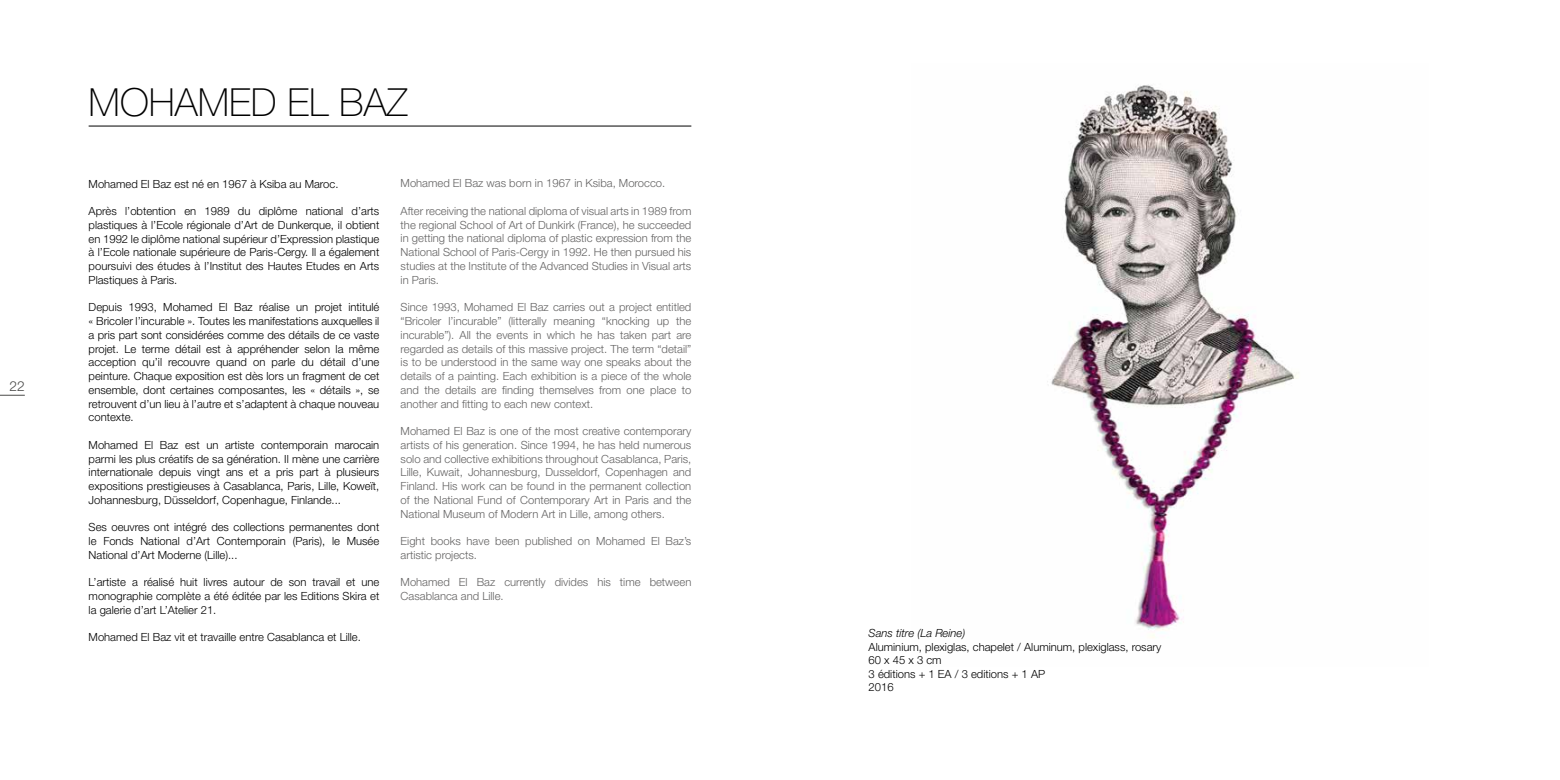
<style>
.page{position:relative;width:1560px;height:780px;background:#fff}
.page>*{position:absolute;margin:0;border:0;box-sizing:border-box;transform-origin:0 0}
.t1{font:100 38.75px "Helvetica Neue LT Pro";color:#000}
.t2{font:300 13.75px "Helvetica Neue LT Std";color:#4a4a49}
.t3{font:300 11.25px/13.8px "Helvetica Neue LT Std";color:#000;text-align:justify}
.t4{font:300 11.25px/13.8px "Helvetica Neue LT Std";color:#646363;text-align:justify}
.t5{font:italic 300 11.25px "Helvetica Neue LT Pro";color:#000}
</style>
<div class="page">
<svg style="left:0;top:395px;width:25px;height:1px"></svg>
<img style="left:1047px;top:84px;width:252px;height:554px">
<hr style="left:89px;top:126px;width:602px;height:1px;background:#000">
<p class="t2" style="left:10px;top:378px;width:17px">22</p>
<h1 class="t1" style="left:89px;top:80px;width:320px">MOHAMED EL BAZ</h1>
<p class="t3" style="left:89px;top:176px;width:251px">Mohamed El Baz est né en 1967 à Ksiba au Maroc.</p>
<p class="t3" style="left:89px;top:204px;width:292px">Après l’obtention en 1989 du diplôme national d’arts plastiques à l’Ecole régionale d’Art de Dunkerque, il obtient en 1992 le diplôme national supérieur d’Expression plastique à l’Ecole nationale supérieure de Paris-Cergy. Il a également poursuivi des études à l’Institut des Hautes Etudes en Arts Plastiques à Paris.</p>
<p class="t3" style="left:89px;top:300px;width:292px">Depuis 1993, Mohamed El Baz réalise un projet intitulé « Bricoler l’incurable ». Toutes les manifestations auxquelles il a pris part sont considérées comme des détails de ce vaste projet. Le terme détail est à appréhender selon la même acception qu’il recouvre quand on parle du détail d’une peinture. Chaque exposition est dès lors un fragment de cet ensemble, dont certaines composantes, les « détails », se retrouvent d’un lieu à l’autre et s’adaptent à chaque nouveau contexte.</p>
<p class="t3" style="left:89px;top:438px;width:292px">Mohamed El Baz est un artiste contemporain marocain parmi les plus créatifs de sa génération. Il mène une carrière internationale depuis vingt ans et a pris part à plusieurs expositions prestigieuses à Casablanca, Paris, Lille, Koweït, Johannesburg, Düsseldorf, Copenhague, Finlande...</p>
<p class="t3" style="left:89px;top:520px;width:292px">Ses oeuvres ont intégré des collections permanentes dont le Fonds National d’Art Contemporain (Paris), le Musée National d’Art Moderne (Lille)...</p>
<p class="t3" style="left:89px;top:575px;width:292px">L’artiste a réalisé huit livres autour de son travail et une monographie complète a été éditée par les Editions Skira et la galerie d’art L’Atelier 21.</p>
<p class="t3" style="left:89px;top:630px;width:274px">Mohamed El Baz vit et travaille entre Casablanca et Lille.</p>
<p class="t4" style="left:400px;top:176px;width:266px">Mohamed El Baz was born in 1967 in Ksiba, Morocco.</p>
<p class="t4" style="left:400px;top:204px;width:292px">After receiving the national diploma of visual arts in 1989 from the regional School of Art of Dunkirk (France), he succeeded in getting the national diploma of plastic expression from the National School of Paris-Cergy in 1992. He then pursued his studies at the Institute of the Advanced Studies in Visual arts in Paris.</p>
<p class="t4" style="left:400px;top:300px;width:292px">Since 1993, Mohamed El Baz carries out a project entitled “Bricoler l’incurable” (litterally meaning “knocking up the incurable”). All the events in which he has taken part are regarded as details of this massive project. The term “detail” is to be understood in the same way one speaks about the details of a painting. Each exhibition is a piece of the whole and the details are finding themselves from one place to another and fitting to each new context.</p>
<p class="t4" style="left:400px;top:424px;width:292px">Mohamed El Baz is one of the most creative contemporary artists of his generation. Since 1994, he has held numerous solo and collective exhibitions throughout Casablanca, Paris, Lille, Kuwait, Johannesburg, Dusseldorf, Copenhagen and Finland. His work can be found in the permanent collection of the National Fund of Contemporary Art in Paris and the National Museum of Modern Art in Lille, among others.</p>
<p class="t4" style="left:400px;top:534px;width:292px">Eight books have been published on Mohamed El Baz’s artistic projects.</p>
<p class="t4" style="left:400px;top:575px;width:292px">Mohamed El Baz currently divides his time between<br>Casablanca and Lille.</p>
<p class="t5" style="left:868px;top:626px;width:98px">Sans titre (La Reine)</p>
<p class="t3" style="left:868px;top:639px;width:294px;text-align:left">Aluminium, plexiglas, chapelet / Aluminum, plexiglass, rosary<br>60 x 45 x 3 cm<br>3 éditions + 1 EA / 3 editions + 1 AP<br>2016</p>
</div>
